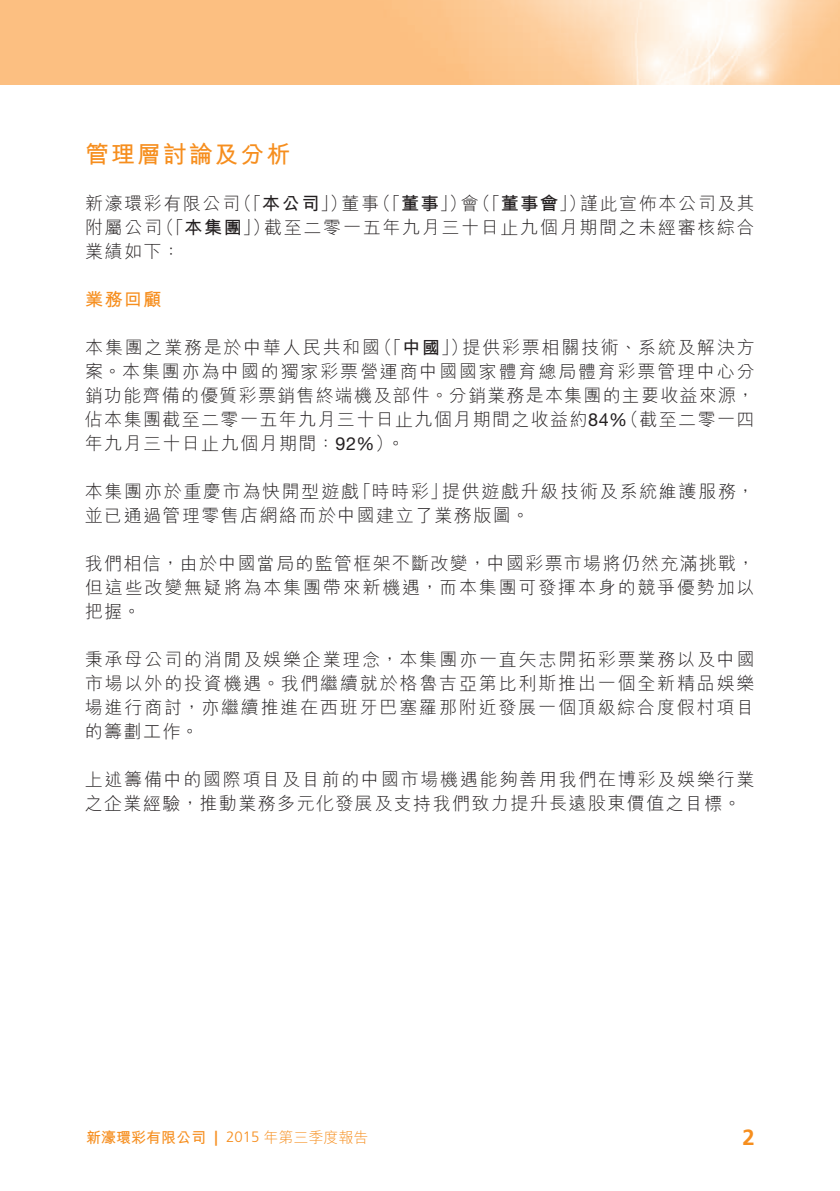
<style>
.page{position:relative;width:840px;height:1191px;background:#fff}
.page>*{position:absolute;margin:0;border:0;box-sizing:border-box;transform-origin:0 0}
.t1{font:700 24px "M Hei HK";letter-spacing:.08em;color:#f68e1e}
.t2{font:700 22px "Frutiger LT Std";color:#f68e1e}
.t3{font:300 18px/24px "M Hei HK";letter-spacing:.095em;color:#231f20}
.t4{font:300 18px "M Hei HK";letter-spacing:.065em;color:#231f20}
.t5{font:300 18px/24px "M Hei HK";letter-spacing:.075em;color:#231f20}
.t6{font:700 18px "M Hei HK";color:#f68e1e}
.t7{font:300 15px "M Hei HK";color:#f68e1e}
.t8{font:700 15px "M Hei HK";color:#f68e1e}
.t9{font:700 15px "Frutiger LT Std";color:#f68e1e}
.s1{font-weight:700}
.s2{font-family:"Helvetica Neue LT Std";font-weight:400}
.s3{font-family:"Frutiger LT Std"}
</style>
<div class="page">
<h1 class="t1" style="left:85px;top:137px;width:207px">管理層討論及分析</h1>
<p class="t3" style="left:373px;top:191px;width:214px">（「<span class="s1">董事</span>」）（「<span class="s1">董事會</span>」）</p>
<p class="t3" style="left:234px;top:191px;width:115px">（「<span class="s1">本公司</span>」）</p>
<p class="t3" style="left:460px;top:191px;width:19px">會</p>
<p class="t3" style="left:85px;top:191px;width:156px">新濠環彩有限公司</p>
<p class="t3" style="left:580px;top:191px;width:176px">謹此宣佈本公司及其</p>
<p class="t3" style="left:341px;top:191px;width:39px">董事</p>
<p class="t3" style="left:156px;top:215px;width:115px">（「<span class="s1">本集團</span>」）</p>
<p class="t3" style="left:85px;top:215px;width:96px">附屬公司業績如下：</p>
<p class="t6" style="left:85px;top:286px;width:78px">業務回顧</p>
<p class="t3" style="left:264px;top:215px;width:492px">截至二零一五年九月三十日止九個月期間之未經審核綜合</p>
<p class="t3" style="left:374px;top:335px;width:95px">（「<span class="s1">中國</span>」）</p>
<p class="t3" style="left:85px;top:335px;width:296px">本集團之業務是於中華人民共和國</p>
<p class="t3" style="left:85px;top:359px;width:670px">案。本集團亦為中國的獨家彩票營運商中國國家體育總局體育彩票管理中心分</p>
<p class="t4" style="left:85px;top:383px;width:670px">銷功能齊備的優質彩票銷售終端機及部件。分銷業務是本集團的主要收益來源，</p>
<p class="t3" style="left:620px;top:406px;width:135px">（截至二零一四</p>
<p class="t3" style="left:462px;top:335px;width:293px">提供彩票相關技術、系統及解決方</p>
<p class="t5" style="left:386px;top:406px;width:242px;text-indent:-302px">佔本集團截至二零一五年九月三十日止九個月期間之收益約<span class="s2">84%</span>。</p>
<p class="t3" style="left:85px;top:430px;width:309px">年九月三十日止九個月期間：<span class="s2">92%</span>(</p>
<p class="t3" style="left:85px;top:478px;width:446px">本集團亦於重慶市為快開型遊戲<br>並已通過管理零售店網絡而於中國建立了業務版圖。</p>
<p class="t3" style="left:85px;top:550px;width:671px;text-align:justify">我們相信，由於中國當局的監管框架不斷改變，中國彩票市場將仍然充滿挑戰，但這些改變無疑將為本集團帶來新機遇，而本集團可發揮本身的競爭優勢加以把握。</p>
<p class="t3" style="left:85px;top:646px;width:671px;text-align:justify">秉承母公司的消閒及娛樂企業理念，本集團亦一直矢志開拓彩票業務以及中國市場以外的投資機遇。我們繼續就於格魯吉亞第比利斯推出一個全新精品娛樂場進行商討，亦繼續推進在西班牙巴塞羅那附近發展一個頂級綜合度假村項目的籌劃工作。</p>
<p class="t3" style="left:85px;top:767px;width:671px">上述籌備中的國際項目及目前的中國市場機遇能夠善用我們在博彩及娛樂行業之企業經驗，推動業務多元化發展及支持我們致力提升長遠股東價值之目標。</p>
<p class="t3" style="left:442px;top:478px;width:314px">提供遊戲升級技術及系統維護服務，</p>
<p class="t3" style="left:353px;top:478px;width:96px">「時時彩」</p>
<p class="t8" style="left:86px;top:1126px;width:121px">新濠環彩有限公司</p>
<p class="t9" style="left:214px;top:1127px;width:5px">|</p>
<p class="t7" style="left:226px;top:1126px;width:144px"><span class="s3">2015</span> 年第三季度報告</p>
<p class="t2" style="left:742px;top:1124px;width:14px">2</p>
</div>
